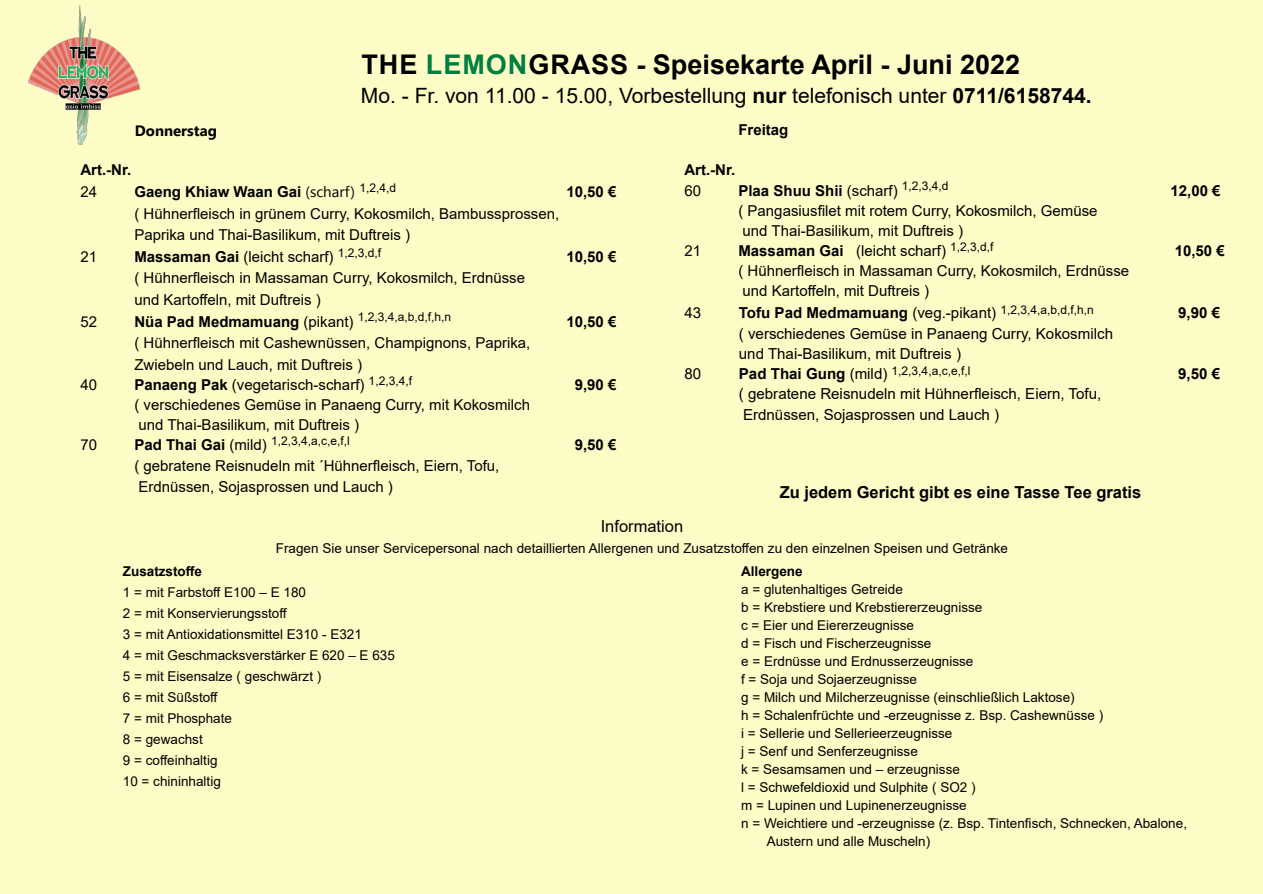
<style>
.page{position:relative;width:1263px;height:894px;background:#fff}
.page>*{position:absolute;margin:0;border:0;box-sizing:border-box;transform-origin:0 0}
.t1{font:700 27px "Arial";color:#000}
.t2{font:21px "Arial";color:#000}
.t3{font:700 16.5px "Arial";color:#000}
.t4{font:16.5px "Arial";color:#000}
.t5{font:15.15px/20.2px "Arial";color:#000}
.t6{font:700 15.15px "Arial";color:#000}
.t7{font:15px/21.6px "Arial";color:#000}
.t8{font:700 15px "Arial";color:#000}
.t9{font:700 15px "Leelawadee UI";color:#000}
.t10{font:13.5px/21px "Arial";color:#000}
.t11{font:700 13.5px "Arial";color:#000}
.t12{font:12px "Arial";color:#000}
.s1{color:#008040}
.s2{font-weight:700}
.s3{font-family:"Leelawadee UI";font-weight:400}
.s4{font-weight:700;font-size:15px}
.s5{font-size:15px}
.s6{font-weight:400}
.s7{font-weight:700;font-size:15.15px}
.s8{font-size:15.15px}
</style>
<div class="page">
<div style="left:0;top:0;width:1263px;height:893px;background:#fefcc6"></div>
<img style="left:28px;top:6px;width:112px;height:138px">
<p class="t9" style="left:135px;top:125px;width:84px">Donnerstag</p>
<h1 class="t1" style="left:361px;top:54px;width:660px">THE <span class="s1">LEMON</span>GRASS - Speisekarte April - Juni 2022</h1>
<h2 class="t2" style="left:361px;top:88px;width:732px">Mo. - Fr. von 11.00 - 15.00, Vorbestellung <span class="s2">nur</span> telefonisch unter <span class="s2">0711/6158744.</span></h2>
<p class="t8" style="left:738px;top:124px;width:52px">Freitag</p>
<p class="t8" style="left:80px;top:164px;width:52px">Art.-Nr.</p>
<p class="t7" style="left:80px;top:182px;width:18px">24</p>
<p class="t8" style="left:134px;top:186px;width:263px">Gaeng Khiaw Waan Gai <span class="s3">(scharf)</span> <sup>1,2,4,d</sup></p>
<p class="t8" style="left:566px;top:186px;width:52px">10,50 €</p>
<p class="t7" style="left:134px;top:204px;width:426px">( Hühnerfleisch in grünem Curry, Kokosmilch, Bambussprossen,<br>Paprika und Thai-Basilikum, mit Duftreis )</p>
<p class="t7" style="left:80px;top:247px;width:18px">21</p>
<p class="t7" style="left:134px;top:247px;width:248px"><span class="s2">Massaman Gai</span> (leicht scharf) <sup>1,2,3,d,f</sup></p>
<p class="t8" style="left:566px;top:251px;width:52px">10,50 €</p>
<p class="t7" style="left:134px;top:269px;width:392px">( Hühnerfleisch in Massaman Curry, Kokosmilch, Erdnüsse und Kartoffeln, mit Duftreis )</p>
<p class="t7" style="left:80px;top:312px;width:18px">52</p>
<p class="t12" style="left:134px;top:312px;width:318px"><span class="s4">Nüa Pad Medmamuang</span> <span class="s5">(pikant)</span> 1,2,3,4,a,b,d,f,h,n</p>
<p class="t8" style="left:566px;top:315px;width:52px">10,50 €</p>
<p class="t7" style="left:134px;top:333px;width:398px">( Hühnerfleisch mit Cashewnüssen, Champignons, Paprika,<br>Zwiebeln und Lauch, mit Duftreis )</p>
<p class="t7" style="left:80px;top:375px;width:18px">40</p>
<p class="t7" style="left:134px;top:375px;width:279px"><span class="s2">Panaeng Pak</span> (vegetarisch-scharf) <sup>1,2,3,4,f</sup></p>
<p class="t8" style="left:575px;top:379px;width:43px">9,90 €</p>
<p class="t7" style="left:134px;top:396px;width:397px;line-height:20.1px">( verschiedenes Gemüse in Panaeng Curry, mit Kokosmilch und Thai-Basilikum, mit Duftreis )</p>
<p class="t7" style="left:80px;top:435px;width:18px">70</p>
<p class="t12" style="left:134px;top:436px;width:217px"><span class="s4">Pad Thai Gai</span> <span class="s5">(mild)</span> 1,2,3,4,a,c,e,f,l</p>
<p class="t8" style="left:575px;top:439px;width:43px">9,50 €</p>
<p class="t7" style="left:134px;top:455px;width:366px">( gebratene Reisnudeln mit ´Hühnerfleisch, Eiern, Tofu,<br>Erdnüssen, Sojasprossen und Lauch )</p>
<p class="t8" style="left:684px;top:164px;width:52px">Art.-Nr.</p>
<p class="t7" style="left:684px;top:181px;width:18px">60</p>
<p class="t8" style="left:738px;top:184px;width:212px">Plaa Shuu Shii <span class="s6">(scharf)</span> <sup>1,2,3,4,d</sup></p>
<p class="t8" style="left:1170px;top:184px;width:52px">12,00 €</p>
<p class="t7" style="left:738px;top:202px;width:361px;line-height:20.1px">( Pangasiusfilet mit rotem Curry, Kokosmilch, Gemüse und Thai-Basilikum, mit Duftreis )</p>
<p class="t7" style="left:684px;top:241px;width:18px">21</p>
<p class="t7" style="left:738px;top:241px;width:257px"><span class="s2">Massaman Gai</span> (leicht scharf) <sup>1,2,3,d,f</sup></p>
<p class="t8" style="left:1175px;top:245px;width:52px">10,50 €</p>
<p class="t7" style="left:738px;top:262px;width:392px;line-height:20.1px">( Hühnerfleisch in Massaman Curry, Kokosmilch, Erdnüsse und Kartoffeln, mit Duftreis )</p>
<p class="t5" style="left:684px;top:304px;width:18px">43</p>
<p class="t12" style="left:739px;top:305px;width:357px"><span class="s7">Tofu Pad Medmamuang</span> <span class="s8">(veg.-pikant)</span> 1,2,3,4,a,b,d,f,h,n</p>
<p class="t6" style="left:1178px;top:307px;width:44px">9,90 €</p>
<p class="t5" style="left:739px;top:324px;width:376px">( verschiedenes Gemüse in Panaeng Curry, Kokosmilch und Thai-Basilikum, mit Duftreis )</p>
<p class="t5" style="left:684px;top:365px;width:18px">80</p>
<p class="t12" style="left:739px;top:366px;width:233px"><span class="s7">Pad Thai Gung</span> <span class="s8">(mild)</span> 1,2,3,4,a,c,e,f,l</p>
<p class="t6" style="left:1178px;top:368px;width:44px">9,50 €</p>
<p class="t5" style="left:739px;top:385px;width:364px">( gebratene Reisnudeln mit Hühnerfleisch, Eiern, Tofu,<br>Erdnüssen, Sojasprossen und Lauch )</p>
<p class="t3" style="left:780px;top:486px;width:363px">Zu jedem Gericht gibt es eine Tasse Tee gratis</p>
<p class="t4" style="left:601px;top:519px;width:84px">Information</p>
<p class="t10" style="left:276px;top:538px;width:734px">Fragen Sie unser Servicepersonal nach detaillierten Allergenen und Zusatzstoffen zu den einzelnen Speisen und Getränke</p>
<p class="t11" style="left:123px;top:566px;width:81px">Zusatzstoffe</p>
<p class="t10" style="left:123px;top:583px;width:273px">1 = mit Farbstoff E100 – E 180<br>2 = mit Konservierungsstoff<br>3 = mit Antioxidationsmittel E310 - E321<br>4 = mit Geschmacksverstärker E 620 – E 635<br>5 = mit Eisensalze ( geschwärzt )<br>6 = mit Süßstoff<br>7 = mit Phosphate<br>8 = gewachst<br>9 = coffeinhaltig<br>10 = chininhaltig</p>
<p class="t11" style="left:741px;top:566px;width:63px">Allergene</p>
<p class="t10" style="left:741px;top:580px;width:163px">a = glutenhaltiges Getreide</p>
<p class="t10" style="left:741px;top:598px;width:243px">b = Krebstiere und Krebstiererzeugnisse</p>
<p class="t10" style="left:741px;top:616px;width:174px">c = Eier und Eiererzeugnisse</p>
<p class="t10" style="left:741px;top:634px;width:192px">d = Fisch und Fischerzeugnisse</p>
<p class="t10" style="left:741px;top:652px;width:234px">e = Erdnüsse und Erdnusserzeugnisse</p>
<p class="t10" style="left:741px;top:670px;width:178px">f = Soja und Sojaerzeugnisse</p>
<p class="t10" style="left:741px;top:688px;width:335px">g = Milch und Milcherzeugnisse (einschließlich Laktose)</p>
<p class="t10" style="left:741px;top:706px;width:364px">h = Schalenfrüchte und -erzeugnisse z. Bsp. Cashewnüsse )</p>
<p class="t10" style="left:741px;top:724px;width:213px">i = Sellerie und Sellerieerzeugnisse</p>
<p class="t10" style="left:741px;top:742px;width:178px">j = Senf und Senferzeugnisse</p>
<p class="t10" style="left:741px;top:760px;width:220px">k = Sesamsamen und – erzeugnisse</p>
<p class="t10" style="left:741px;top:778px;width:236px">l = Schwefeldioxid und Sulphite ( SO2 )</p>
<p class="t10" style="left:741px;top:796px;width:227px">m = Lupinen und Lupinenerzeugnisse</p>
<p class="t10" style="left:741px;top:814px;width:447px">n = Weichtiere und -erzeugnisse (z. Bsp. Tintenfisch, Schnecken, Abalone,</p>
<p class="t10" style="left:767px;top:832px;width:165px">Austern und alle Muscheln)</p>
</div>
